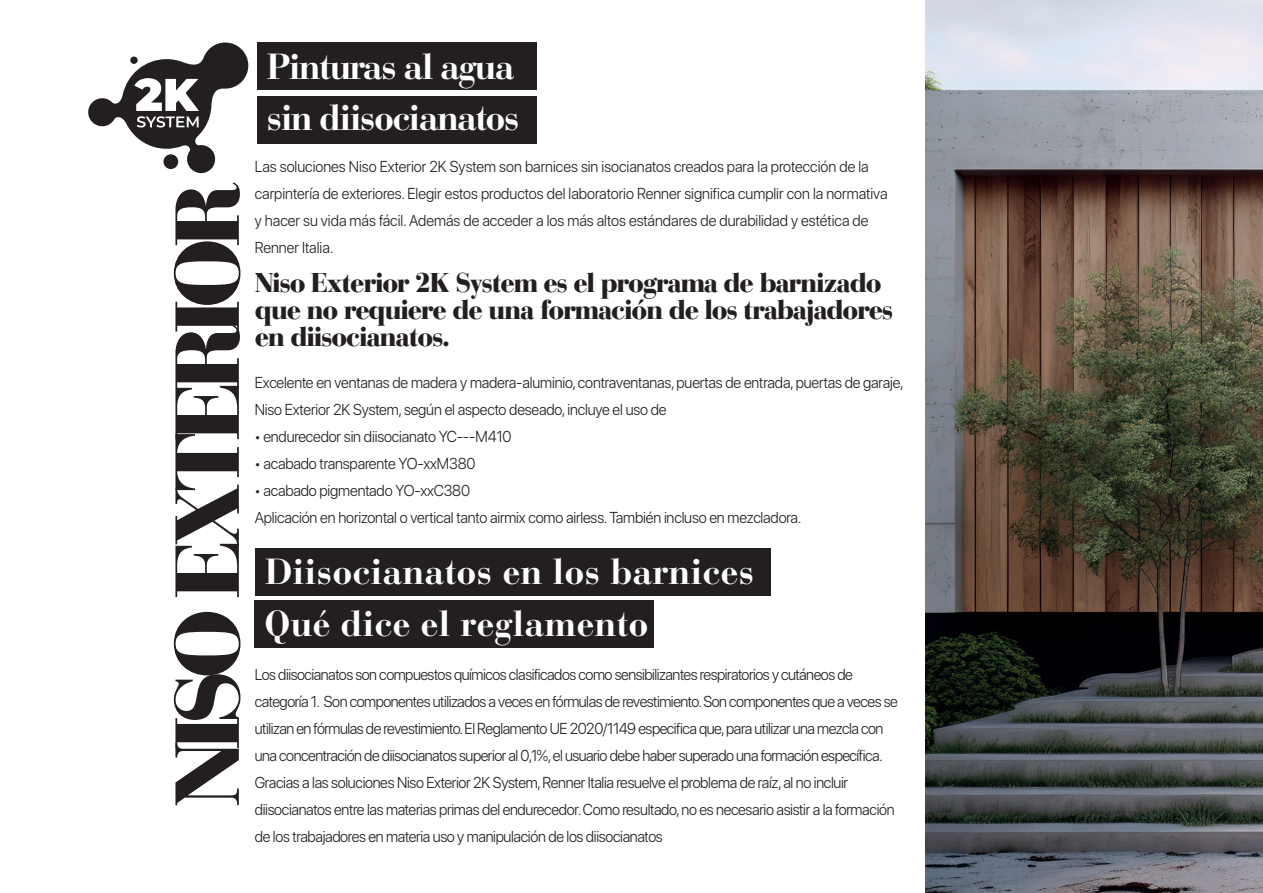
<style>
.page{position:relative;width:1263px;height:893px;background:#fff}
.page>*{position:absolute;margin:0;border:0;box-sizing:border-box;transform-origin:0 0}
.t1{font:900 90px "Bauer Bodoni Std";letter-spacing:-.1em;color:#231f20}
.t2{font:700 36px/51.8px "Bauer Bodoni Std";color:#fff}
.t3{font:700 36px/51.8px "Bauer Bodoni Std";letter-spacing:-.05em;color:#fff}
.t4{font:900 27px/27px "Bauer Bodoni Std";letter-spacing:-.05em;color:#231f20;scale:.96 1}
.t5{font:300 15.75px/27px "SF Pro Display";letter-spacing:-.02em;color:#231f20;scale:.96 1}
.t6{font:300 15.75px/27px "SF Pro Display";color:#231f20;scale:.96 1}
</style>
<div class="page">
<img style="left:926px;top:0;width:337px;height:893px">
<div style="left:257px;top:43px;width:280px;height:47px;background:#231f20"></div>
<div style="left:257px;top:96px;width:280px;height:48px;background:#231f20"></div>
<div style="left:255px;top:548px;width:515px;height:48px;background:#231f20"></div>
<div style="left:255px;top:600px;width:399px;height:48px;background:#231f20"></div>
<svg style="left:88px;top:43px;width:160px;height:130px"></svg>
<h1 class="t1" style="left:153px;top:806px;width:626px;rotate:-90deg">NISO EXTERIOR</h1>
<h2 class="t3" style="left:266px;top:40px;width:255px">Pinturas al agua sin diisocianatos</h2>
<p class="t6" style="left:255px;top:153px;width:661px">Las soluciones Niso Exterior 2K System son barnices sin isocianatos creados para la protección de la carpintería de exteriores. Elegir estos productos del laboratorio Renner significa cumplir con la normativa y hacer su vida más fácil. Además de acceder a los más altos estándares de durabilidad y estética de Renner Italia.</p>
<h3 class="t4" style="left:255px;top:269px;width:667px">Niso Exterior 2K System es el programa de barnizado que no requiere de una formación de los trabajadores en diisocianatos.</h3>
<p class="t5" style="left:255px;top:369px;width:677px">Excelente en ventanas de madera y madera-aluminio, contraventanas, puertas de entrada, puertas de garaje,<br>Niso Exterior 2K System, según el aspecto deseado, incluye el uso de</p>
<p class="t5" style="left:255px;top:423px;width:269px">• endurecedor sin diisocianato YC---M410</p>
<p class="t5" style="left:255px;top:450px;width:231px">• acabado transparente YO-xxM380</p>
<p class="t5" style="left:255px;top:477px;width:571px">• acabado pigmentado YO-xxC380<br>Aplicación en horizontal o vertical tanto airmix como airless. También incluso en mezcladora.</p>
<h2 class="t2" style="left:264px;top:546px;width:492px">Diisocianatos en los barnices<br>Qué dice el reglamento</h2>
<p class="t5" style="left:255px;top:661px;width:671px">Los diisocianatos son compuestos químicos clasificados como sensibilizantes respiratorios y cutáneos de categoría 1. Son componentes utilizados a veces en fórmulas de revestimiento. Son componentes que a veces se utilizan en fórmulas de revestimiento. El Reglamento UE 2020/1149 especifica que, para utilizar una mezcla con una concentración de diisocianatos superior al 0,1%, el usuario debe haber superado una formación específica.<br>Gracias a las soluciones Niso Exterior 2K System, Renner Italia resuelve el problema de raíz, al no incluir diisocianatos entre las materias primas del endurecedor. Como resultado, no es necesario asistir a la formación de los trabajadores en materia uso y manipulación de los diisocianatos</p>
</div>
